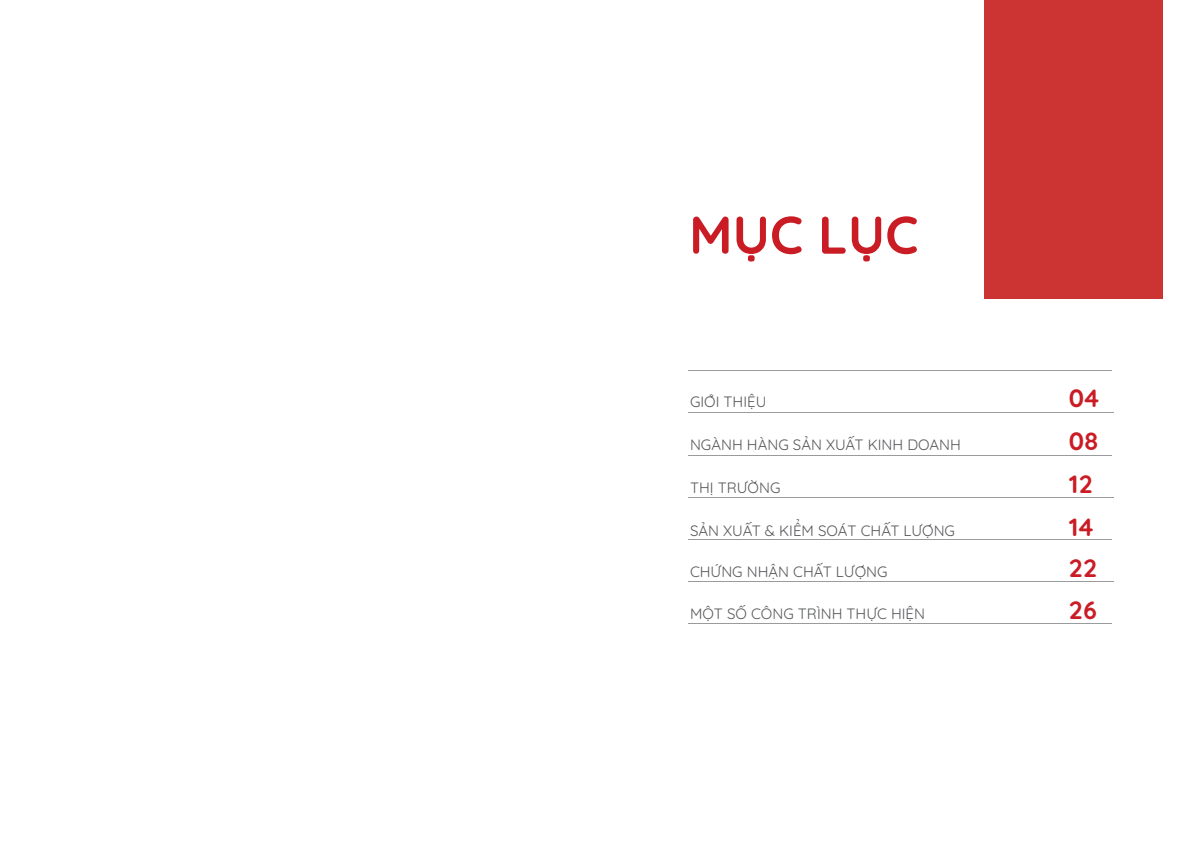
<style>
.page{position:relative;width:1191px;height:842px;background:#fff}
.page>*{position:absolute;margin:0;border:0;box-sizing:border-box;transform-origin:0 0}
.t1{font:700 53px "Quicksand";color:#ca1c24}
.t2{font:700 25px "Quicksand";color:#ca1c24}
.t3{font:15px "Quicksand";color:#58595b}
</style>
<div class="page">
<div style="left:984px;top:0;width:178px;height:299px;background:#cb3433"></div>
<hr style="left:688px;top:581px;width:425px;height:1px;background:#6d6e71">
<hr style="left:688px;top:623px;width:423px;height:1px;background:#6d6e71">
<hr style="left:688px;top:497px;width:425px;height:1px;background:#6d6e71">
<hr style="left:688px;top:539px;width:423px;height:1px;background:#6d6e71">
<hr style="left:688px;top:412px;width:425px;height:1px;background:#6d6e71">
<hr style="left:688px;top:455px;width:423px;height:1px;background:#6d6e71">
<hr style="left:688px;top:370px;width:423px;height:1px;background:#6d6e71">
<h1 class="t1" style="left:689px;top:191px;width:231px">MỤC LỤC</h1>
<p class="t3" style="left:690px;top:390px;width:78px">GIỚI THIỆU</p>
<h2 class="t2" style="left:1069px;top:378px;width:32px">04</h2>
<p class="t3" style="left:690px;top:433px;width:272px">NGÀNH HÀNG SẢN XUẤT KINH DOANH</p>
<h2 class="t2" style="left:1069px;top:421px;width:31px">08</h2>
<p class="t3" style="left:690px;top:476px;width:92px">THỊ TRƯỜNG</p>
<h2 class="t2" style="left:1069px;top:464px;width:25px">12</h2>
<p class="t3" style="left:690px;top:519px;width:266px">SẢN XUẤT &amp; KIỂM SOÁT CHẤT LƯỢNG</p>
<h2 class="t2" style="left:1069px;top:506px;width:26px">14</h2>
<p class="t3" style="left:690px;top:560px;width:199px">CHỨNG NHẬN CHẤT LƯỢNG</p>
<h2 class="t2" style="left:1069px;top:548px;width:30px">22</h2>
<p class="t3" style="left:690px;top:602px;width:236px">MỘT SỐ CÔNG TRÌNH THỰC HIỆN</p>
<h2 class="t2" style="left:1069px;top:590px;width:30px">26</h2>
</div>
